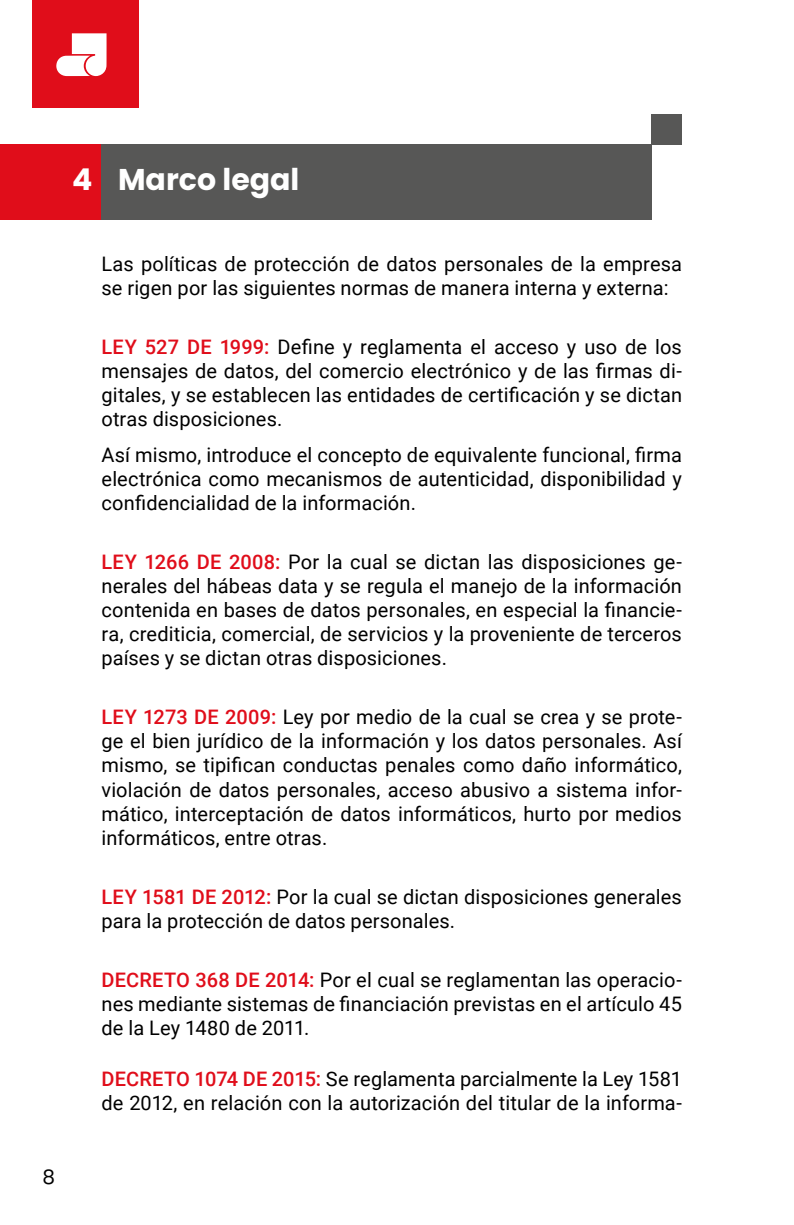
<style>
.page{position:relative;width:794px;height:1225px;background:#fff}
.page>*{position:absolute;margin:0;border:0;box-sizing:border-box;transform-origin:0 0}
.t1{font:700 30px "Poppins";color:#fff}
.t2{font:20px/24px "Roboto";letter-spacing:.005em;color:#000;text-align:justify}
.t3{font:20px "Poppins";color:#000}
.s1{font-weight:500;color:#e00d1a}
</style>
<div class="page">
<div style="left:32px;top:0;width:107px;height:108px;background:#e00d1a"></div>
<svg style="left:56px;top:33px;width:51px;height:43px"></svg>
<div style="left:0;top:145px;width:101px;height:75px;background:#e00d1a"></div>
<div style="left:101px;top:145px;width:551px;height:75px;background:#575756"></div>
<div style="left:652px;top:114px;width:30px;height:31px;background:#575756"></div>
<h1 class="t1" style="left:72px;top:162px;width:229px">4 Marco legal</h1>
<p class="t3" style="left:43px;top:1165px;width:14px">8</p>
<p class="t2" style="left:101px;top:251px;width:582px">Las políticas de protección de datos personales de la empresa se rigen por las siguientes normas de manera interna y externa:</p>
<p class="t2" style="left:101px;top:334px;width:582px"><span class="s1">LEY 527 DE 1999:</span> Define y reglamenta el acceso y uso de los mensajes de datos, del comercio electrónico y de las firmas di&shy;gitales, y se establecen las entidades de certificación y se dictan otras disposiciones.</p>
<p class="t2" style="left:101px;top:442px;width:582px">Así mismo, introduce el concepto de equivalente funcional, firma electrónica como mecanismos de autenticidad, disponibilidad y confidencialidad de la información.</p>
<p class="t2" style="left:101px;top:549px;width:582px"><span class="s1">LEY 1266 DE 2008:</span> Por la cual se dictan las disposiciones ge&shy;nerales del hábeas data y se regula el manejo de la información contenida en bases de datos personales, en especial la financie&shy;ra, crediticia, comercial, de servicios y la proveniente de terceros países y se dictan otras disposiciones.</p>
<p class="t2" style="left:101px;top:704px;width:582px"><span class="s1">LEY 1273 DE 2009:</span> Ley por medio de la cual se crea y se prote&shy;ge el bien jurídico de la información y los datos personales. Así mismo, se tipifican conductas penales como daño informático, violación de datos personales, acceso abusivo a sistema infor&shy;mático, interceptación de datos informáticos, hurto por medios informáticos, entre otras.</p>
<p class="t2" style="left:101px;top:884px;width:582px"><span class="s1">LEY 1581 DE 2012:</span> Por la cual se dictan disposiciones generales para la protección de datos personales.</p>
<p class="t2" style="left:101px;top:967px;width:582px"><span class="s1">DECRETO 368 DE 2014:</span> Por el cual se reglamentan las operacio&shy;nes mediante sistemas de financiación previstas en el artículo 45 de la Ley 1480 de 2011.</p>
<p class="t2" style="left:101px;top:1065px;width:582px"><span class="s1">DECRETO 1074 DE 2015:</span> Se reglamenta parcialmente la Ley 1581 de 2012, en relación con la autorización del titular de la informa-</p>
</div>
